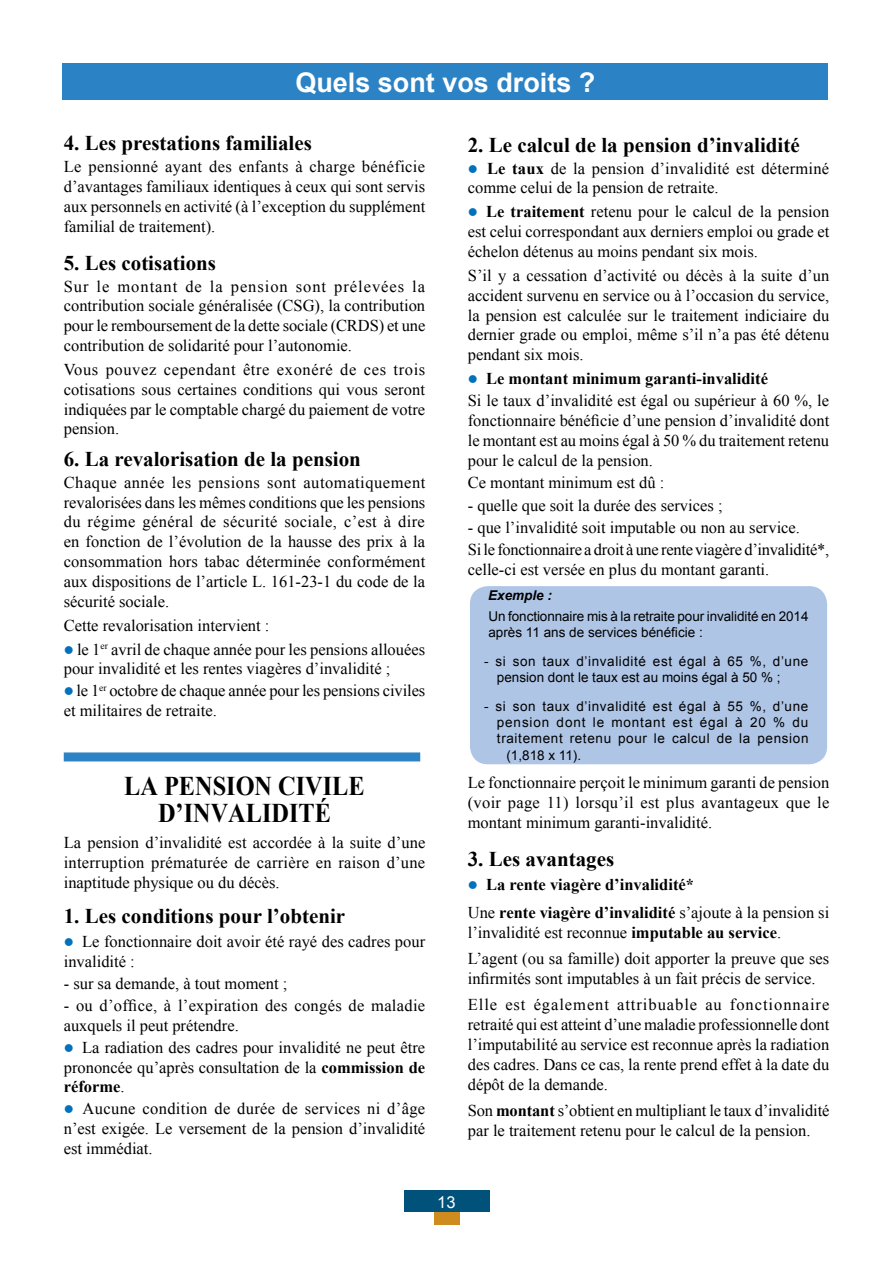
<style>
.page{position:relative;width:893px;height:1263px;background:#fff}
.page>*{position:absolute;margin:0;border:0;box-sizing:border-box;transform-origin:0 0}
.t1{font:700 27px/27px "Times New Roman";color:#000;text-align:center;scale:.9 1}
.t2{font:700 27px "Arial";color:#fff}
.t3{font:700 21px "Times New Roman";color:#000}
.t4{font:16.5px/19.8px "Times New Roman";color:#000;text-align:justify}
.t5{font:16.5px/26.1px "Times New Roman";letter-spacing:.055em;color:#000}
.t6{font:700 16.5px/28.3px "Times New Roman";color:#000}
.t7{font:16.5px/19.8px "Times New Roman";letter-spacing:.02em;color:#000}
.t8{font:16.5px "Arial";color:#fff}
.t9{font:13.5px "Arial";letter-spacing:.045em;color:#000}
.t10{font:13.5px/16.2px "Arial";letter-spacing:-.005em;color:#000}
.t11{font:13.5px/16.2px "Arial";color:#000}
.t12{font:13.5px "Arial";letter-spacing:.065em;color:#000}
.t13{font:italic 700 13.5px "Arial";color:#000}
.s1{color:#0071bb}
.s2{font-weight:700}
.s3{font-weight:400}
</style>
<div class="page">
<div style="left:404px;top:1191px;width:85px;height:21px;background:#00527b"></div>
<div style="left:434px;top:1212px;width:25px;height:13px;background:#ce8c1e"></div>
<div style="left:63px;top:64px;width:765px;height:36px;background:#2b83c5"></div>
<div style="left:64px;top:752px;width:356px;height:9px;background:#2b83c5"></div>
<div style="left:470px;top:586px;width:357px;height:178px;background:#afc5e6;border-radius:18px"></div>
<h1 class="t2" style="left:295px;top:64px;width:302px">Quels sont vos droits ?</h1>
<p class="t3" style="left:64px;top:129px;width:250px">4. Les prestations familiales</p>
<p class="t4" style="left:64px;top:156px;width:363px">Le pensionné ayant des enfants à charge bénéficie d’avantages familiaux identiques à ceux qui sont servis aux personnels en activité (à l’exception du supplément familial de traitement).</p>
<p class="t3" style="left:64px;top:248px;width:154px">5. Les cotisations</p>
<p class="t4" style="left:64px;top:276px;width:363px">Sur le montant de la pension sont prélevées la contribution sociale généralisée (CSG), la contribution pour le remboursement de la dette sociale (CRDS) et une contribution de solidarité pour l’autonomie.</p>
<p class="t4" style="left:64px;top:359px;width:363px">Vous pouvez cependant être exonéré de ces trois cotisations sous certaines conditions qui vous seront indiquées par le comptable chargé du paiement de votre pension.</p>
<p class="t3" style="left:64px;top:444px;width:299px">6. La revalorisation de la pension</p>
<p class="t4" style="left:64px;top:472px;width:363px">Chaque année les pensions sont automatiquement revalorisées dans les mêmes conditions que les pensions du régime général de sécurité sociale, c’est à dire en fonction de l’évolution de la hausse des prix à la consommation hors tabac déterminée conformément aux dispositions de l’article L. 161-23-1 du code de la sécurité sociale.</p>
<p class="t4" style="left:64px;top:615px;width:207px">Cette revalorisation intervient :</p>
<p class="t4" style="left:64px;top:639px;width:363px"><span class="s1">●</span> le 1<sup>er</sup> avril de chaque année pour les pensions allouées pour invalidité et les rentes viagères d’invalidité ;</p>
<p class="t4" style="left:64px;top:681px;width:363px"><span class="s1">●</span> le 1<sup>er</sup> octobre de chaque année pour les pensions civiles et militaires de retraite.</p>
<h1 class="t1" style="left:124px;top:772px;width:269px">LA PENSION CIVILE<br>D’INVALIDITÉ</h1>
<p class="t4" style="left:64px;top:832px;width:363px">La pension d’invalidité est accordée à la suite d’une interruption prématurée de carrière en raison d’une inaptitude physique ou du décès.</p>
<p class="t3" style="left:64px;top:902px;width:283px">1. Les conditions pour l’obtenir</p>
<p class="t4" style="left:64px;top:932px;width:363px"><span class="s1">●</span> Le fonctionnaire doit avoir été rayé des cadres pour invalidité :</p>
<p class="t4" style="left:64px;top:973px;width:225px">- sur sa demande, à tout moment ;</p>
<p class="t7" style="left:64px;top:995px;width:363px">- ou d’office, à l’expiration des congés de maladie auxquels il peut prétendre.</p>
<p class="t4" style="left:64px;top:1037px;width:363px"><span class="s1">●</span> La radiation des cadres pour invalidité ne peut être prononcée qu’après consultation de la <span class="s2">commission de réforme</span>.</p>
<p class="t4" style="left:64px;top:1098px;width:363px"><span class="s1">●</span> Aucune condition de durée de services ni d’âge n’est exigée. Le versement de la pension d’invalidité est immédiat.</p>
<p class="t3" style="left:468px;top:130px;width:333px">2. Le calcul de la pension d’invalidité</p>
<p class="t4" style="left:468px;top:158px;width:363px"><span class="s1">●</span> <span class="s2">Le taux</span> de la pension d’invalidité est déterminé comme celui de la pension de retraite.</p>
<p class="t4" style="left:468px;top:202px;width:363px"><span class="s1">●</span> <span class="s2">Le traitement</span> retenu pour le calcul de la pension est celui correspondant aux derniers emploi ou grade et échelon détenus au moins pendant six mois.</p>
<p class="t4" style="left:468px;top:265px;width:363px">S’il y a cessation d’activité ou décès à la suite d’un accident survenu en service ou à l’occasion du service, la pension est calculée sur le traitement indiciaire du dernier grade ou emploi, même s’il n’a pas été détenu pendant six mois.</p>
<p class="t4" style="left:468px;top:367px;width:363px;line-height:21.9px"><span class="s1">●</span> <span class="s2">Le montant minimum garanti-invalidité<br></span>Si le taux d’invalidité est égal ou supérieur à 60 %, le</p>
<p class="t4" style="left:468px;top:410px;width:363px">fonctionnaire bénéficie d’une pension d’invalidité dont le montant est au moins égal à 50 % du traitement retenu pour le calcul de la pension.</p>
<p class="t4" style="left:468px;top:473px;width:198px">Ce montant minimum est dû :</p>
<p class="t4" style="left:468px;top:495px;width:256px">- quelle que soit la durée des services ;</p>
<p class="t4" style="left:468px;top:516px;width:363px;line-height:21.9px">- que l’invalidité soit imputable ou non au service.<br>Si le fonctionnaire a droit à une rente viagère d’invalidité*,</p>
<p class="t4" style="left:468px;top:559px;width:303px">celle-ci est versée en plus du montant garanti.</p>
<p class="t13" style="left:488px;top:586px;width:65px">Exemple :</p>
<p class="t10" style="left:488px;top:608px;width:322px">Un fonctionnaire mis à la retraite pour invalidité en 2014 après 11 ans de services bénéficie :</p>
<p class="t11" style="left:497px;top:653px;width:313px;text-indent:-13px">- si son taux d’invalidité est égal à 65 %, d’une pension dont le taux est au moins égal à 50 % ;</p>
<p class="t9" style="left:484px;top:697px;width:326px">- si son taux d’invalidité est égal à 55 %, d’une</p>
<p class="t12" style="left:497px;top:714px;width:313px">pension dont le montant est égal à 20 % du</p>
<p class="t9" style="left:497px;top:730px;width:313px">traitement retenu pour le calcul de la pension</p>
<p class="t9" style="left:506px;top:746px;width:76px">(1,818 x 11).</p>
<p class="t4" style="left:468px;top:773px;width:363px">Le fonctionnaire perçoit le minimum garanti de pension (voir page 11) lorsqu’il est plus avantageux que le montant minimum garanti-invalidité.</p>
<p class="t3" style="left:468px;top:844px;width:148px">3. Les avantages</p>
<p class="t6" style="left:468px;top:870px;width:363px"><span class="s1">●</span> La rente viagère d’invalidité*<br><span class="s3">Une</span> rente viagère d’invalidité <span class="s3">s’ajoute à la pension si</span></p>
<p class="t4" style="left:468px;top:919px;width:363px;line-height:26.1px">l’invalidité est reconnue <span class="s2">imputable au service</span>.<br>L’agent (ou sa famille) doit apporter la preuve que ses</p>
<p class="t5" style="left:468px;top:965px;width:363px">infirmités sont imputables à un fait précis de service.<br>Elle est également attribuable au fonctionnaire</p>
<p class="t4" style="left:468px;top:1014px;width:363px">retraité qui est atteint d’une maladie professionnelle dont l’imputabilité au service est reconnue après la radiation des cadres. Dans ce cas, la rente prend effet à la date du dépôt de la demande.</p>
<p class="t4" style="left:468px;top:1100px;width:363px">Son <span class="s2">montant</span> s’obtient en multipliant le taux d’invalidité par le traitement retenu pour le calcul de la pension.</p>
<p class="t8" style="left:437px;top:1191px;width:20px">13</p>
</div>
